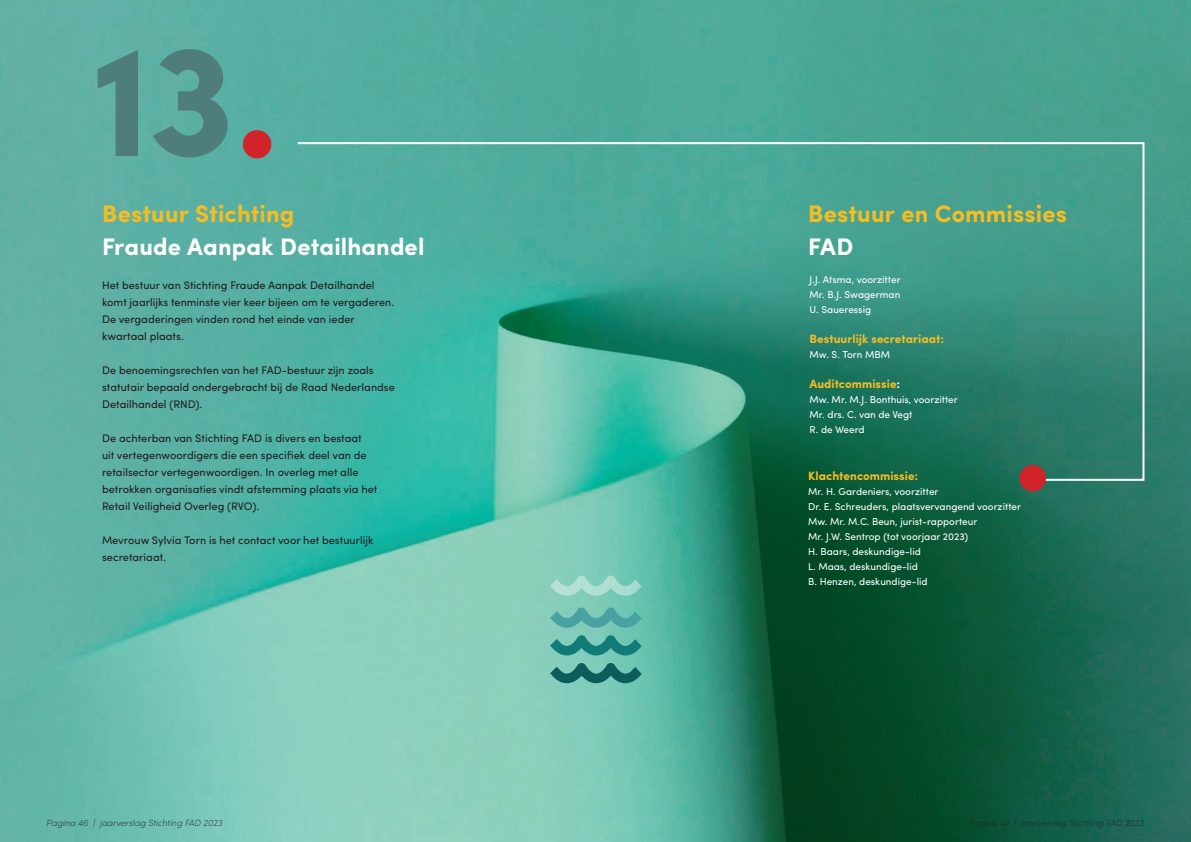
<style>
.page{position:relative;width:1191px;height:842px;background:#fff}
.page>*{position:absolute;margin:0;border:0;box-sizing:border-box;transform-origin:0 0}
.t1{font:700 160px "Sofia Pro";color:#4e7c7c}
.t2{font:700 24px "Sofia Pro";letter-spacing:.005em;color:#f5bd24}
.t3{font:700 24px "Sofia Pro";letter-spacing:.005em;color:#fff}
.t4{font:700 12px "Sofia Pro";color:#f5bd24}
.t5{font:11px/17px "Sofia Pro";color:#231f20}
.t6{font:10px "Sofia Pro";color:#fff}
.t7{font:italic 200 9px "Sofia Pro";color:#231f20}
.s1{color:#d1232a}
.s2{color:#fff}
</style>
<div class="page">
<img style="left:0;top:0;width:1191px;height:842px">
<div style="left:243px;top:130px;width:28px;height:28px;background:#d1232a;border-radius:50%"></div>
<svg style="left:546px;top:574px;width:100px;height:112px;background:#67b7a9"></svg>
<svg style="left:296px;top:141px;width:849px;height:341px;background:#3e9f8c"></svg>
<div style="left:1019px;top:465px;width:27px;height:26px;background:#d1232a;border-radius:50%"></div>
<h1 class="t1" style="left:91px;top:-22px;width:190px">13<span class="s1">.</span></h1>
<p class="t2" style="left:102px;top:195px;width:194px">Bestuur Stichting</p>
<p class="t3" style="left:102px;top:228px;width:324px">Fraude Aanpak Detailhandel</p>
<p class="t5" style="left:102px;top:276px;width:294px">Het bestuur van Stichting Fraude Aanpak Detailhandel komt jaarlijks tenminste vier keer bijeen om te vergaderen.<br>De vergaderingen vinden rond het einde van ieder kwartaal plaats.</p>
<p class="t5" style="left:102px;top:361px;width:294px">De benoemingsrechten van het FAD-bestuur zijn zoals statutair bepaald ondergebracht bij de Raad Nederlandse<br>Detailhandel (RND).</p>
<p class="t5" style="left:102px;top:429px;width:277px">De achterban van Stichting FAD is divers en bestaat<br>uit vertegenwoordigers die een specifiek deel van de retailsector vertegenwoordigen. In overleg met alle betrokken organisaties vindt afstemming plaats via het Retail Veiligheid Overleg (RVO).</p>
<p class="t5" style="left:102px;top:531px;width:273px">Mevrouw Sylvia Torn is het contact voor het bestuurlijk secretariaat.</p>
<p class="t2" style="left:808px;top:195px;width:260px">Bestuur en Commissies</p>
<p class="t3" style="left:808px;top:228px;width:47px">FAD</p>
<p class="t6" style="left:809px;top:272px;width:93px">J.J. Atsma, voorzitter</p>
<p class="t6" style="left:809px;top:287px;width:92px">Mr. B.J. Swagerman</p>
<p class="t6" style="left:809px;top:302px;width:63px">U. Saueressig</p>
<p class="t4" style="left:809px;top:330px;width:136px">Bestuurlijk secretariaat:</p>
<p class="t6" style="left:809px;top:347px;width:82px">Mw. S. Torn MBM</p>
<p class="t4" style="left:809px;top:375px;width:92px">Auditcommissie<span class="s2">:</span></p>
<p class="t6" style="left:809px;top:392px;width:150px">Mw. Mr. M.J. Bonthuis, voorzitter</p>
<p class="t6" style="left:809px;top:407px;width:104px">Mr. drs. C. van de Vegt</p>
<p class="t6" style="left:809px;top:422px;width:57px">R. de Weerd</p>
<p class="t4" style="left:808px;top:466px;width:112px">Klachtencommissie:</p>
<p class="t6" style="left:808px;top:484px;width:132px">Mr. H. Gardeniers, voorzitter</p>
<p class="t6" style="left:808px;top:499px;width:214px">Dr. E. Schreuders, plaatsvervangend voorzitter</p>
<p class="t6" style="left:808px;top:514px;width:171px">Mw. Mr. M.C. Beun, jurist-rapporteur</p>
<p class="t6" style="left:808px;top:529px;width:161px">Mr. J.W. Sentrop (tot voorjaar 2023)</p>
<p class="t6" style="left:808px;top:544px;width:114px">H. Baars, deskundige-lid</p>
<p class="t6" style="left:808px;top:559px;width:111px">L. Maas, deskundige-lid</p>
<p class="t6" style="left:808px;top:574px;width:121px">B. Henzen, deskundige-lid</p>
<p class="t7" style="left:46px;top:816px;width:178px">Pagina 46 | jaarverslag Stichting FAD 2023</p>
<p class="t7" style="left:968px;top:816px;width:177px">Pagina 47 | jaarverslag Stichting FAD 2023</p>
</div>
